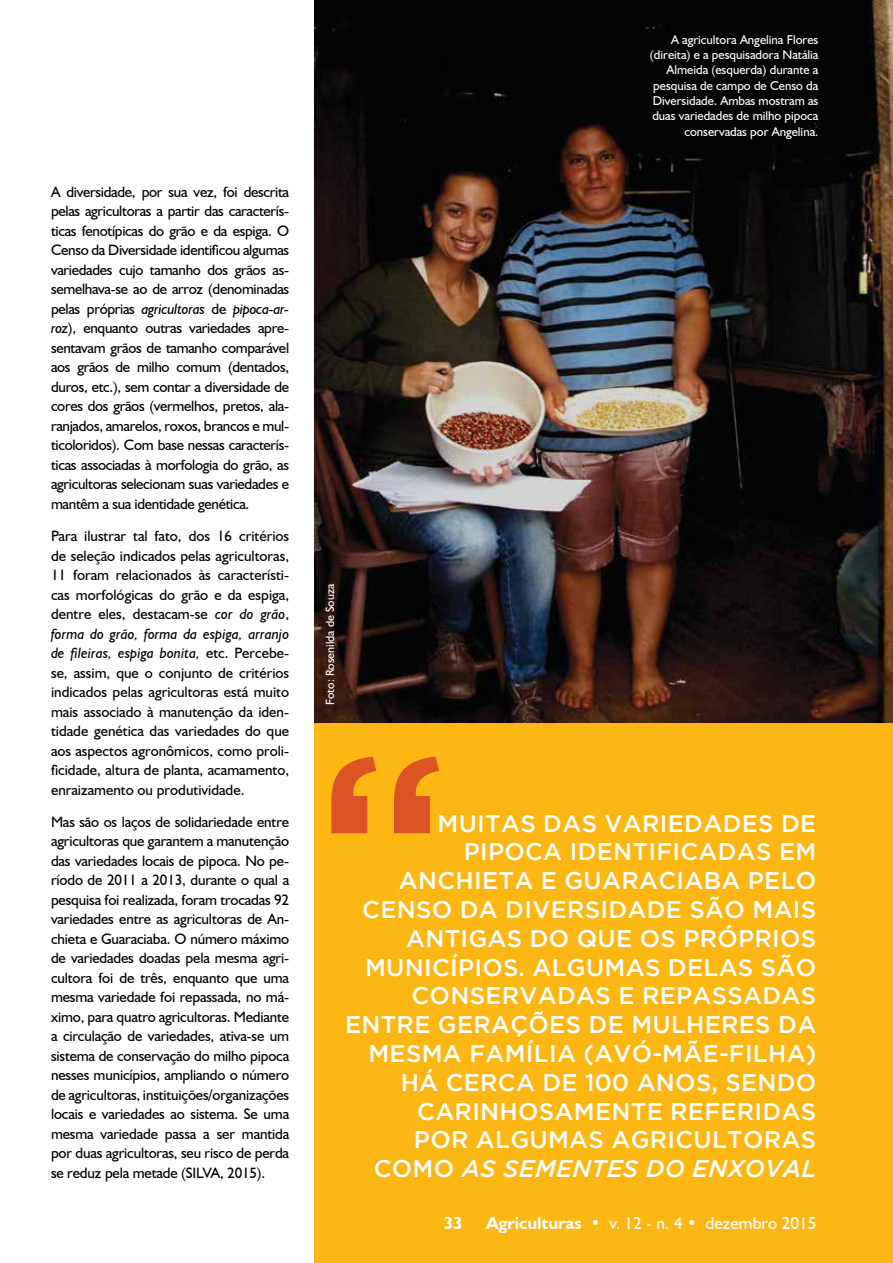
<style>
.page{position:relative;width:893px;height:1263px;background:#fff}
.page>*{position:absolute;margin:0;border:0;box-sizing:border-box;transform-origin:0 0}
.t1{font:500 24px "Gotham";letter-spacing:.015em;color:#fff}
.t2{font:italic 500 24px "Gotham";letter-spacing:.015em;color:#fff}
.t3{font:17.25px "Humanist 521 BT";color:#fff}
.t4{font:700 17.25px "Humanist 521 BT";color:#fff}
.t5{font:15px/19.5px "Humanist 521 BT";letter-spacing:-.01em;color:#000;text-align:justify}
.t6{font:12.75px/15.3px "Humanist 521 BT";color:#fff;text-align:right}
.t7{font:12px "Humanist 521 BT";color:#fff}
.s1{font-style:italic}
.s2{font-style:normal}
.s3{font-weight:700}
</style>
<div class="page">
<div style="left:315px;top:0;width:578px;height:1263px;background:#fdb714"></div>
<img style="left:315px;top:0;width:578px;height:722px">
<svg style="left:331px;top:757px;width:108px;height:76px"></svg>
<p class="t5" style="left:51px;top:182px;width:240px">A diversidade, por sua vez, foi descrita pelas agricultoras a partir das caracterís&shy;ticas fenotípicas do grão e da espiga. O Censo da Diversidade identificou algumas variedades cujo tamanho dos grãos as&shy;semelhava-se ao de arroz (denominadas pelas próprias <span class="s1">agricultoras</span> de <span class="s1">pipoca-ar&shy;roz</span>), enquanto outras variedades apre&shy;sentavam grãos de tamanho comparável aos grãos de milho comum (dentados, duros, etc.), sem contar a diversidade de cores dos grãos (vermelhos, pretos, ala&shy;ranjados, amarelos, roxos, brancos e mul&shy;ticoloridos). Com base nessas caracterís&shy;ticas associadas à morfologia do grão, as agricultoras selecionam suas variedades e mantêm a sua identidade genética.</p>
<p class="t5" style="left:51px;top:526px;width:240px">Para ilustrar tal fato, dos 16 critérios de seleção indicados pelas agricultoras, 11 foram relacionados às característi&shy;cas morfológicas do grão e da espiga, dentre eles, destacam-se <span class="s1">cor do grão</span>, <span class="s1">forma do grão, forma da espiga, arranjo de fileiras, espiga bonita,</span> etc. Percebe&shy;se, assim, que o conjunto de critérios indicados pelas agricultoras está muito mais associado à manutenção da iden&shy;tidade genética das variedades do que aos aspectos agronômicos, como proli&shy;ficidade, altura de planta, acamamento, enraizamento ou produtividade.</p>
<p class="t5" style="left:51px;top:812px;width:240px">Mas são os laços de solidariedade entre agricultoras que garantem a manutenção das variedades locais de pipoca. No pe&shy;ríodo de 2011 a 2013, durante o qual a pesquisa foi realizada, foram trocadas 92 variedades entre as agricultoras de An&shy;chieta e Guaraciaba. O número máximo de variedades doadas pela mesma agri&shy;cultora foi de três, enquanto que uma mesma variedade foi repassada, no má&shy;ximo, para quatro agricultoras. Mediante a circulação de variedades, ativa-se um sistema de conservação do milho pipoca nesses municípios, ampliando o número de agricultoras, instituições/organizações locais e variedades ao sistema. Se uma mesma variedade passa a ser mantida por duas agricultoras, seu risco de perda se reduz pela metade (SILVA, 2015).</p>
<p class="t6" style="left:650px;top:31px;width:170px">A agricultora Angelina Flores (direita) e a pesquisadora Natália<br>Almeida (esquerda) durante a pesquisa de campo de Censo da<br>Diversidade. Ambas mostram as duas variedades de milho pipoca conservadas por Angelina.</p>
<p class="t7" style="left:323px;top:705px;width:123px;rotate:-90deg">Foto: Rosenilda de Souza</p>
<h1 class="t1" style="left:438px;top:809px;width:380px">M UITAS DAS VARIEDADES DE</h1>
<h1 class="t1" style="left:464px;top:838px;width:354px">PIPOCA IDENTIFICADAS EM</h1>
<h1 class="t1" style="left:399px;top:867px;width:305px">ANCHIETA E GUARACIABA</h1>
<h1 class="t1" style="left:748px;top:867px;width:70px">PELO</h1>
<h1 class="t1" style="left:362px;top:896px;width:452px">CENSO DA DIVERSIDADE SÃO MAIS</h1>
<h1 class="t1" style="left:406px;top:925px;width:408px">ANTIGAS DO QUE OS PRÓPRIOS</h1>
<h1 class="t1" style="left:365px;top:953px;width:355px">MUNICÍPIOS. ALGUMAS DELAS</h1>
<h1 class="t1" style="left:761px;top:953px;width:57px">SÃO</h1>
<h1 class="t1" style="left:412px;top:982px;width:283px">CONSERVADAS E REPASSA</h1>
<h1 class="t1" style="left:762px;top:982px;width:37px">DAS</h1>
<h1 class="t1" style="left:345px;top:1011px;width:468px">ENTRE GERAÇÕES DE MULHERES DA</h1>
<h1 class="t1" style="left:368px;top:1040px;width:449px">MESMA FAMÍLIA (AVÓ-MÃE-FILHA)</h1>
<h1 class="t1" style="left:401px;top:1069px;width:417px">HÁ CERCA DE 100 ANOS, SENDO</h1>
<h1 class="t1" style="left:417px;top:1097px;width:382px">CARINHOSAMENTE REFERIDAS</h1>
<h1 class="t1" style="left:414px;top:1126px;width:385px">POR ALGUMAS AGRICULTORAS</h1>
<h1 class="t2" style="left:374px;top:1155px;width:444px"><span class="s2">COMO</span> A S SEMENTES DO ENXOVA L</h1>
<p class="t4" style="left:444px;top:1213px;width:20px">33</p>
<p class="t3" style="left:486px;top:1213px;width:332px"><span class="s3">Agriculturas</span> • v. 12 - n. 4 • dezembro 2015</p>
</div>
